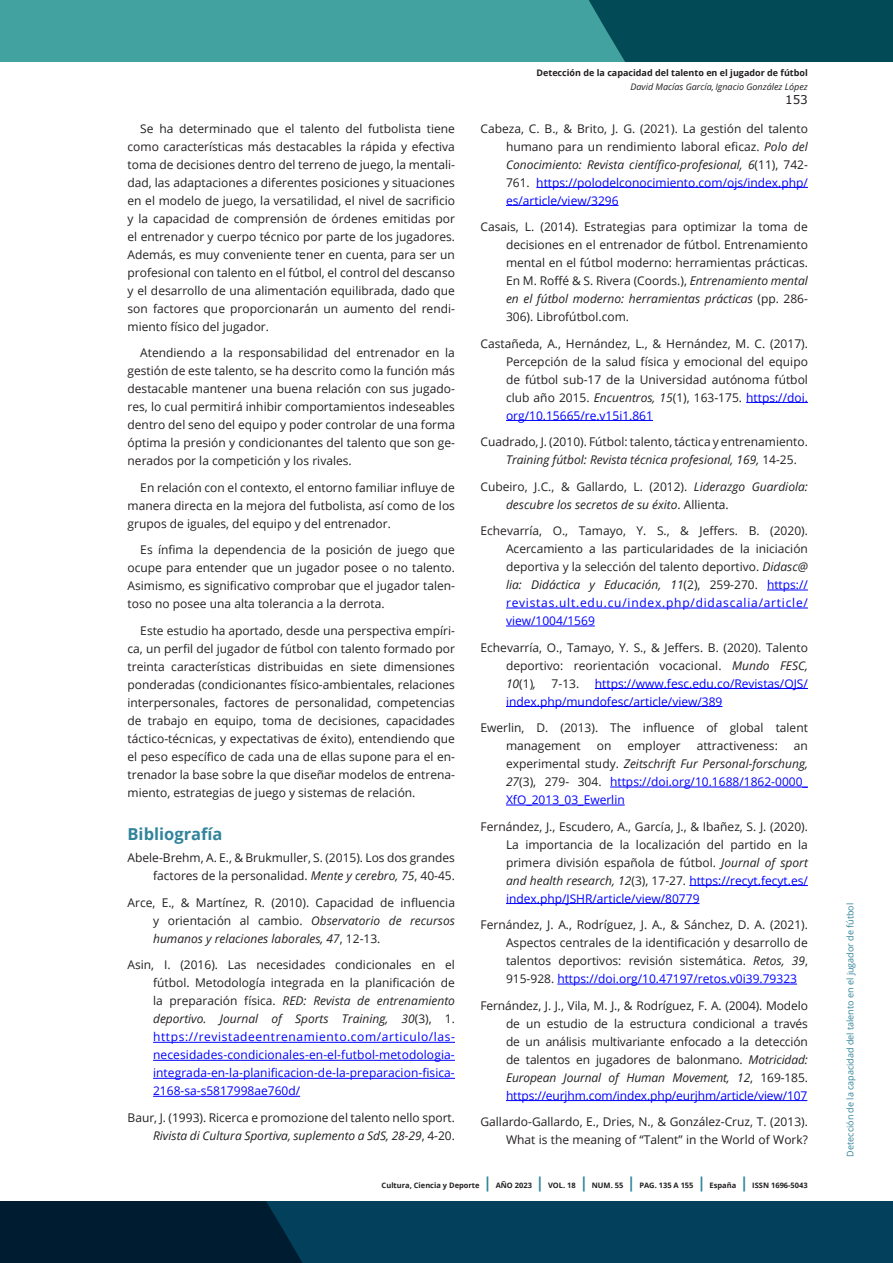
<style>
.page{position:relative;width:893px;height:1263px;background:#fff}
.page>*{position:absolute;margin:0;border:0;box-sizing:border-box;transform-origin:0 0}
.subtitulo_H3{font:700 16.5px "Open Sans";color:#31849b}
.bibliografia{font:12px/18px "Open Sans";color:#231f20;text-align:justify}
.Cuerpo_de_texto_P{font:12px/18px "Open Sans";color:#231f20;text-align:justify}
.bibliografia-2{font:12px/18px "Open Sans";color:#00f;text-align:justify}
.bibliografia-3{font:italic 12px/18px "Open Sans";color:#231f20}
.t1{font:12px "Verdana";color:#231f20}
.t2{font:9px "Open Sans";color:#31849b}
.t3{font:700 9px "Open Sans";color:#231f20}
.t4{font:italic 9px "Open Sans";color:#231f20}
.t5{font:700 7.5px "Open Sans";color:#231f20}
.s1{font-style:italic}
.s2{color:#231f20}
.s3{font-style:italic;color:#231f20}
.s4{color:#00f}
.s5{font-style:normal}
.s6{font-size:15px;color:#31849b}
</style>
<div class="page">
<svg style="left:0;top:1201px;width:893px;height:62px;background:#02344e"></svg>
<div style="left:0;top:0;width:893px;height:62px;background:#41a29f"></div>
<div style="left:589px;top:0;width:304px;height:62px;background:#024a56"></div>
<hr style="left:536px;top:187px;width:272px;height:1px;background:#00f">
<hr style="left:506px;top:205px;width:113px;height:1px;background:#00f">
<hr style="left:746px;top:402px;width:62px;height:1px;background:#00f">
<hr style="left:506px;top:420px;width:147px;height:1px;background:#00f">
<hr style="left:767px;top:590px;width:41px;height:1px;background:#00f">
<hr style="left:506px;top:608px;width:302px;height:1px;background:#00f">
<hr style="left:506px;top:626px;width:89px;height:1px;background:#00f">
<hr style="left:595px;top:688px;width:213px;height:1px;background:#00f">
<hr style="left:506px;top:706px;width:216px;height:1px;background:#00f">
<hr style="left:610px;top:787px;width:198px;height:1px;background:#00f">
<hr style="left:506px;top:805px;width:119px;height:1px;background:#00f">
<hr style="left:689px;top:885px;width:119px;height:1px;background:#00f">
<hr style="left:506px;top:903px;width:193px;height:1px;background:#00f">
<hr style="left:557px;top:984px;width:240px;height:1px;background:#00f">
<hr style="left:506px;top:1100px;width:301px;height:1px;background:#00f">
<hr style="left:153px;top:1042px;width:302px;height:1px;background:#00f">
<hr style="left:153px;top:1060px;width:302px;height:1px;background:#00f">
<hr style="left:153px;top:1078px;width:302px;height:1px;background:#00f">
<hr style="left:153px;top:1096px;width:147px;height:1px;background:#00f">
<p class="Cuerpo_de_texto_P" style="left:128px;top:119px;width:329px;text-indent:13px">Se ha determinado que el talento del futbolista tiene como características más destacables la rápida y efectiva toma de decisiones dentro del terreno de juego, la mentali&shy;dad, las adaptaciones a diferentes posiciones y situaciones en el modelo de juego, la versatilidad, el nivel de sacrificio y la capacidad de comprensión de órdenes emitidas por el entrenador y cuerpo técnico por parte de los jugadores.<br>Además, es muy conveniente tener en cuenta, para ser un profesional con talento en el fútbol, el control del descanso y el desarrollo de una alimentación equilibrada, dado que son factores que proporcionarán un aumento del rendi&shy;miento físico del jugador.</p>
<p class="Cuerpo_de_texto_P" style="left:128px;top:343px;width:329px;text-indent:13px">Atendiendo a la responsabilidad del entrenador en la gestión de este talento, se ha descrito como la función más destacable mantener una buena relación con sus jugado&shy;res, lo cual permitirá inhibir comportamientos indeseables dentro del seno del equipo y poder controlar de una forma óptima la presión y condicionantes del talento que son ge&shy;nerados por la competición y los rivales.</p>
<p class="Cuerpo_de_texto_P" style="left:128px;top:478px;width:329px;text-indent:13px">En relación con el contexto, el entorno familiar influye de manera directa en la mejora del futbolista, así como de los grupos de iguales, del equipo y del entrenador.</p>
<p class="Cuerpo_de_texto_P" style="left:128px;top:540px;width:329px;text-indent:13px">Es ínfima la dependencia de la posición de juego que ocupe para entender que un jugador posee o no talento.<br>Asimismo, es significativo comprobar que el jugador talen&shy;toso no posee una alta tolerancia a la derrota.</p>
<p class="Cuerpo_de_texto_P" style="left:128px;top:621px;width:329px;text-indent:13px">Este estudio ha aportado, desde una perspectiva empíri&shy;ca, un perfil del jugador de fútbol con talento formado por treinta características distribuidas en siete dimensiones ponderadas (condicionantes físico-ambientales, relaciones interpersonales, factores de personalidad, competencias de trabajo en equipo, toma de decisiones, capacidades táctico-técnicas, y expectativas de éxito), entendiendo que el peso específico de cada una de ellas supone para el en&shy;trenador la base sobre la que diseñar modelos de entrena&shy;miento, estrategias de juego y sistemas de relación.</p>
<p class="subtitulo_H3" style="left:128px;top:822px;width:97px">Bibliografía</p>
<p class="bibliografia" style="left:128px;top:849px;width:329px;text-align:right">Abele-Brehm, A. E., &amp; Brukmuller, S. (2015). Los dos grandes factores de la personalidad. <span class="s1">Mente y cerebro, 75</span>, 40-45.</p>
<p class="bibliografia" style="left:153px;top:893px;width:303px;text-indent:-26px">Arce, E., &amp; Martínez, R. (2010). Capacidad de influencia y orientación al cambio. <span class="s1">Observatorio de recursos humanos y relaciones laborales, 47</span>, 12-13.</p>
<p class="bibliografia-2" style="left:153px;top:956px;width:303px;text-indent:-26px"><span class="s2">Asin, I. (2016). Las necesidades condicionales en el fútbol. Metodología integrada en la planificación de la preparación física.</span> <span class="s3">RED: Revista de entrenamiento deportivo. Journal of Sports Training, 30</span><span class="s2">(3), 1. </span>https://revistadeentrenamiento.com/articulo/las&shy;necesidades-condicionales-en-el-futbol-metodologia&shy;integrada-en-la-planificacion-de-la-preparacion-fisica-2168-sa-s5817998ae760d/</p>
<p class="bibliografia" style="left:128px;top:1108px;width:329px;text-align:right">Baur, J. (1993). Ricerca e promozione del talento nello sport.<br><span class="s1">Rivista di Cultura Sportiva, suplemento a SdS, 28-29</span>, 4-20.</p>
<p class="t3" style="left:536px;top:67px;width:273px">Detección de la capacidad del talento en el jugador de fútbol</p>
<p class="t4" style="left:630px;top:81px;width:179px">David Macías García, Ignacio González López</p>
<p class="t1" style="left:785px;top:91px;width:24px">153</p>
<p class="bibliografia" style="left:506px;top:119px;width:303px;text-indent:-26px">Cabeza, C. B., &amp; Brito, J. G. (2021). La gestión del talento humano para un rendimiento laboral eficaz. <span class="s1">Polo del Conocimiento: Revista científico-profesional, 6</span>(11), 742- 761. <span class="s4">https://polodelconocimiento.com/ojs/index.php/ es/article/view/3296</span></p>
<p class="bibliografia" style="left:506px;top:217px;width:303px;text-indent:-26px">Casais, L. (2014). Estrategias para optimizar la toma de decisiones en el entrenador de fútbol. Entrenamiento mental en el fútbol moderno: herramientas prácticas.<br>En M. Roffé &amp; S. Rivera (Coords.), <span class="s1">Entrenamiento mental en el fútbol moderno: herramientas prácticas</span> (pp. 286- 306). Librofútbol.com.</p>
<p class="bibliografia" style="left:506px;top:334px;width:303px;text-indent:-26px">Castañeda, A., Hernández, L., &amp; Hernández, M. C. (2017).<br>Percepción de la salud física y emocional del equipo de fútbol sub-17 de la Universidad autónoma fútbol club año 2015. <span class="s1">Encuentros, 15</span>(1), 163-175. <span class="s4">https://doi. org/10.15665/re.v15i1.861</span></p>
<p class="bibliografia" style="left:506px;top:432px;width:303px;text-indent:-26px">Cuadrado, J. (2010). Fútbol: talento, táctica y entrenamiento.<br><span class="s1">Training fútbol: Revista técnica profesional, 169,</span> 14-25.</p>
<p class="bibliografia-3" style="left:506px;top:477px;width:303px;text-indent:-26px"><span class="s5">Cubeiro, J.C., &amp; Gallardo, L. (2012).</span> Liderazgo Guardiola: descubre los secretos de su éxito<span class="s5">. Allienta.</span></p>
<p class="bibliografia" style="left:506px;top:521px;width:303px;text-indent:-26px">Echevarría, O., Tamayo, Y. S., &amp; Jeffers. B. (2020).<br>Acercamiento a las particularidades de la iniciación deportiva y la selección del talento deportivo. <span class="s1">Didasc@ lia: Didáctica y Educación, 11</span>(2), 259-270. <span class="s4">https:// revistas.ult.edu.cu/index.php/didascalia/article/ view/1004/1569</span></p>
<p class="bibliografia" style="left:506px;top:638px;width:303px;text-indent:-26px">Echevarría, O., Tamayo, Y. S., &amp; Jeffers. B. (2020). Talento deportivo: reorientación vocacional. <span class="s1">Mundo FESC, 10</span>(1)<span class="s1">,</span></p>
<p class="bibliografia-2" style="left:506px;top:674px;width:303px;text-indent:89px">https://www.fesc.edu.co/Revistas/OJS/ index.php/mundofesc/article/view/389</p>
<p class="bibliografia" style="left:506px;top:718px;width:303px;text-indent:-26px">Ewerlin, D. (2013). The influence of global talent management</p>
<p class="bibliografia" style="left:552px;top:674px;width:29px">7-13.</p>
<p class="bibliografia" style="left:597px;top:736px;width:16px">on</p>
<p class="bibliografia" style="left:627px;top:736px;width:55px">employer</p>
<p class="bibliografia" style="left:697px;top:736px;width:83px">attractiveness:</p>
<p class="bibliografia-2" style="left:506px;top:736px;width:303px;text-indent:288px"><span class="s2">an experimental study.</span> <span class="s3">Zeitschrift Fur Personal-forschung, 27</span><span class="s2">(3), 279- 304.</span> https://doi.org/10.1688/1862-0000_ XfO_2013_03_Ewerlin</p>
<p class="bibliografia" style="left:506px;top:817px;width:303px;text-indent:-26px">Fernández, J., Escudero, A., García, J., &amp; Ibañez, S. J. (2020).<br>La importancia de la localización del partido en la primera división española de fútbol. <span class="s1">Journal of sport and health research, 12</span>(3), 17-27. <span class="s4">https://recyt.fecyt.es/ index.php/JSHR/article/view/80779</span></p>
<p class="bibliografia" style="left:506px;top:915px;width:303px;text-indent:-26px">Fernández, J. A., Rodríguez, J. A., &amp; Sánchez, D. A. (2021).<br>Aspectos centrales de la identificación y desarrollo de talentos deportivos: revisión sistemática. <span class="s1">Retos, 39</span>, 915-928. <span class="s4">https://doi.org/10.47197/retos.v0i39.79323</span></p>
<p class="bibliografia" style="left:506px;top:996px;width:303px;text-indent:-26px">Fernández, J. J., Vila, M. J., &amp; Rodríguez, F. A. (2004). Modelo de un estudio de la estructura condicional a través de un análisis multivariante enfocado a la detección de talentos en jugadores de balonmano. <span class="s1">Motricidad:<br>European Journal of Human Movement, 12</span>, 169-185. <span class="s4">https://eurjhm.com/index.php/eurjhm/article/view/107</span></p>
<p class="bibliografia" style="left:480px;top:1112px;width:329px;text-align:right">Gallardo-Gallardo, E., Dries, N., &amp; González-Cruz, T. (2013).<br>What is the meaning of “Talent” in the World of Work?</p>
<p class="t5" style="left:382px;top:1180px;width:428px">Cultura, Ciencia y Deporte <span class="s6">|</span> AÑO 2023 <span class="s6">|</span> VOL. 18 <span class="s6">|</span> NUM. 55 <span class="s6">|</span> PAG. 135 A 155 <span class="s6">|</span> España <span class="s6">|</span> ISSN 1696-5043</p>
<p class="t2" style="left:844px;top:1156px;width:255px;rotate:-90deg">Detección de la capacidad del talento en el jugador de fútbol</p>
</div>
